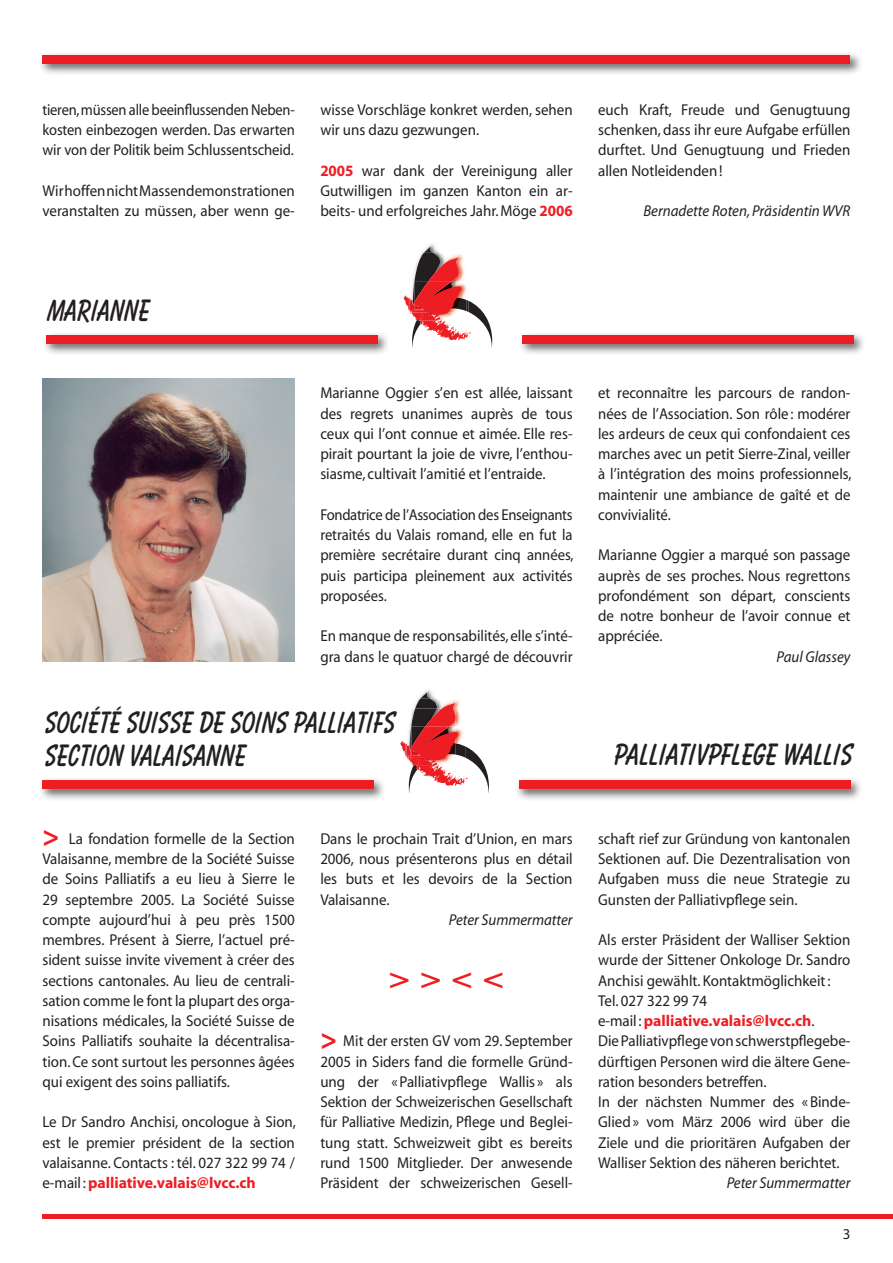
<style>
.page{position:relative;width:893px;height:1263px;background:#fff}
.page>*{position:absolute;margin:0;border:0;box-sizing:border-box;transform-origin:0 0}
.texte_général_frança{font:700 30px "Times";color:#ee1d23;scale:1.2 1}
.Texte_général_allema{font:700 27px/33px "Balloon";color:#231f20;scale:.92 1}
.Texte_général_allema-2{font:700 27px "Balloon";color:#231f20;scale:.95 1}
.texte_général_frança-2{font:15.75px/20.2px "Myriad";color:#231f20;text-align:justify;scale:.95 1}
.Texte_général_allema-3{font:15.75px/20.2px "Myriad";color:#231f20;text-align:justify;scale:.95 1}
.Texte_général_allema-4{font:15.75px/20.2px "Myriad";color:#231f20;text-align:justify;scale:.93 1}
.texte_général_frança-3{font:15.75px/20.2px "Myriad";color:#231f20;text-align:justify;scale:.94 1}
.texte_général_frança-4{font:15.75px/20.2px "Myriad";color:#231f20;text-align:justify;scale:.93 1}
.Texte_général_allema-5{font:15.75px/20.2px "Myriad";color:#231f20;text-align:justify;scale:.92 1}
.texte_général_frança-5{font:italic 15.75px "Myriad";color:#231f20;scale:.95 1}
.texte_général_frança-6{font:700 15.75px "Myriad";color:#ee1d23}
.Texte_général_allema-6{font:italic 15.75px "Myriad";color:#231f20;scale:.95 1}
.t1{font:15px "Myriad";color:#231f20}
.s1{font-weight:700;color:#ee1d23}
.s2{font-weight:700;font-size:30px;color:#ee1d23}
.s3{font-weight:400;color:#231f20}
</style>
<div class="page">
<hr style="left:43px;top:1215px;width:850px;height:4px;background:#ee1d23">
<div style="left:38px;top:777px;width:348px;height:24px;background:#231f20;opacity:.75"></div>
<div style="left:42px;top:781px;width:332px;height:8px;background:#ee1d23"></div>
<div style="left:515px;top:777px;width:347px;height:24px;background:#231f20;opacity:.75"></div>
<div style="left:519px;top:781px;width:331px;height:8px;background:#ee1d23"></div>
<svg style="left:400px;top:689px;width:89px;height:104px"></svg>
<div style="left:39px;top:51px;width:824px;height:25px;background:#231f20;opacity:.75"></div>
<div style="left:43px;top:55px;width:807px;height:8px;background:#ee1d23"></div>
<div style="left:42px;top:331px;width:347px;height:25px;background:#231f20;opacity:.75"></div>
<div style="left:46px;top:335px;width:331px;height:9px;background:#ee1d23"></div>
<div style="left:518px;top:331px;width:348px;height:25px;background:#231f20;opacity:.75"></div>
<div style="left:522px;top:335px;width:332px;height:9px;background:#ee1d23"></div>
<svg style="left:404px;top:244px;width:88px;height:103px"></svg>
<img style="left:43px;top:378px;width:252px;height:284px">
<p class="Texte_général_allema-5" style="left:43px;top:100px;width:276px">tieren, müssen alle beeinflussenden Neben&shy;kosten einbezogen werden. Das erwarten wir von der Politik beim Schlussentscheid.</p>
<p class="Texte_général_allema-3" style="left:43px;top:181px;width:267px">Wir hoffen nicht Massendemonstrationen veranstalten zu müssen, aber wenn ge-</p>
<p class="Texte_général_allema-3" style="left:320px;top:100px;width:267px">wisse Vorschläge konkret werden, sehen wir uns dazu gezwungen.</p>
<p class="Texte_général_allema-3" style="left:320px;top:161px;width:267px"><span class="s1">2005</span> war dank der Vereinigung aller Gutwilligen im ganzen Kanton ein ar&shy;beits- und erfolgreiches Jahr. Möge <span class="s1">2006</span></p>
<p class="Texte_général_allema-3" style="left:598px;top:100px;width:267px">euch Kraft, Freude und Genugtuung schenken, dass ihr eure Aufgabe erfüllen durftet. Und Genugtuung und Frieden allen Notleidenden!</p>
<p class="Texte_général_allema-6" style="left:643px;top:203px;width:219px">Bernadette Roten, Präsidentin WVR</p>
<p class="Texte_général_allema" style="left:46px;top:294px;width:112px">MARIANNE</p>
<p class="texte_général_frança-2" style="left:320px;top:384px;width:267px">Marianne Oggier s’en est allée, laissant des regrets unanimes auprès de tous ceux qui l’ont connue et aimée. Elle res&shy;pirait pourtant la joie de vivre, l’enthou&shy;siasme, cultivait l’amitié et l’entraide.</p>
<p class="texte_général_frança-4" style="left:320px;top:505px;width:274px">Fondatrice de l’Association des Enseignants retraités du Valais romand, elle en fut la première secrétaire durant cinq années, puis participa pleinement aux activités proposées.</p>
<p class="texte_général_frança-2" style="left:320px;top:627px;width:267px">En manque de responsabilités, elle s’inté&shy;gra dans le quatuor chargé de découvrir</p>
<p class="Texte_général_allema" style="left:42px;top:706px;width:383px">SOCIÉTÉ SUISSE DE SOINS PALLIATIFS<br>SECTION VALAISANNE</p>
<p class="texte_général_frança-2" style="left:43px;top:829px;width:267px"><span class="s2">&gt;</span> La fondation formelle de la Section Valaisanne, membre de la Société Suisse de Soins Palliatifs a eu lieu à Sierre le 29 septembre 2005. La Société Suisse compte aujourd’hui à peu près 1500 membres. Présent à Sierre, l’actuel pré&shy;sident suisse invite vivement à créer des sections cantonales. Au lieu de centrali&shy;sation comme le font la plupart des orga&shy;nisations médicales, la Société Suisse de Soins Palliatifs souhaite la décentralisa&shy;tion. Ce sont surtout les personnes âgées qui exigent des soins palliatifs.</p>
<p class="texte_général_frança-2" style="left:43px;top:1113px;width:268px">Le Dr Sandro Anchisi, oncologue à Sion, est le premier président de la section valaisanne. Contacts : tél. 027 322 99 74 / e-mail : <span class="s1">palliative.valais@lvcc.ch</span></p>
<p class="texte_général_frança-2" style="left:320px;top:829px;width:267px">Dans le prochain Trait d’Union, en mars 2006, nous présenterons plus en détail les buts et les devoirs de la Section Valaisanne.</p>
<p class="texte_général_frança-5" style="left:449px;top:912px;width:132px">Peter Summermatter</p>
<p class="texte_général_frança" style="left:389px;top:960px;width:97px">&gt;&gt;&lt;&lt;</p>
<p class="Texte_général_allema-4" style="left:320px;top:1032px;width:273px"><span class="s2">&gt;</span> Mit der ersten GV vom 29. September 2005 in Siders fand die formelle Gründ&shy;ung der «Palliativpflege Wallis » als Sektion der Schweizerischen Gesellschaft für Palliative Medizin, Pflege und Beglei&shy;tung statt. Schweizweit gibt es bereits rund 1500 Mitglieder. Der anwesende Präsident der schweizerischen Gesell-</p>
<p class="texte_général_frança-3" style="left:598px;top:384px;width:271px">et reconnaître les parcours de randon&shy;nées de l’Association. Son rôle: modérer les ardeurs de ceux qui confondaient ces marches avec un petit Sierre‑Zinal, veiller à l’intégration des moins professionnels, maintenir une ambiance de gaîté et de convivialité.</p>
<p class="texte_général_frança-2" style="left:598px;top:546px;width:267px">Marianne Oggier a marqué son passage auprès de ses proches. Nous regrettons profondément son départ, conscients de notre bonheur de l’avoir connue et appréciée.</p>
<p class="texte_général_frança-5" style="left:776px;top:648px;width:79px">Paul Glassey</p>
<p class="Texte_général_allema-2" style="left:611px;top:738px;width:253px">PALLIATIVPFLEGE WALLIS</p>
<p class="Texte_général_allema-4" style="left:598px;top:829px;width:273px">schaft rief zur Gründung von kantonalen Sektionen auf. Die Dezentralisation von Aufgaben muss die neue Strategie zu Gunsten der Palliativpflege sein.</p>
<p class="Texte_général_allema-3" style="left:598px;top:930px;width:267px">Als erster Präsident der Walliser Sektion wurde der Sittener Onkologe Dr. Sandro Anchisi gewählt. Kontaktmöglichkeit:</p>
<p class="Texte_général_allema-3" style="left:598px;top:991px;width:116px">Tel. 027 322 99 74</p>
<p class="texte_général_frança-6" style="left:598px;top:1013px;width:218px"><span class="s3">e-mail :</span> palliative.valais@lvcc.ch<span class="s3">.</span></p>
<p class="texte_général_frança-2" style="left:598px;top:1032px;width:267px">Die Palliativpflege von schwerstpflegebe&shy;dürftigen Personen wird die ältere Gene&shy;ration besonders betreffen.</p>
<p class="Texte_général_allema-3" style="left:598px;top:1092px;width:267px">In der nächsten Nummer des «Binde-Glied» vom März 2006 wird über die Ziele und die prioritären Aufgaben der Walliser Sektion des näheren berichtet.</p>
<p class="texte_général_frança-5" style="left:727px;top:1175px;width:132px">Peter Summermatter</p>
<p class="t1" style="left:843px;top:1226px;width:9px">3</p>
</div>
